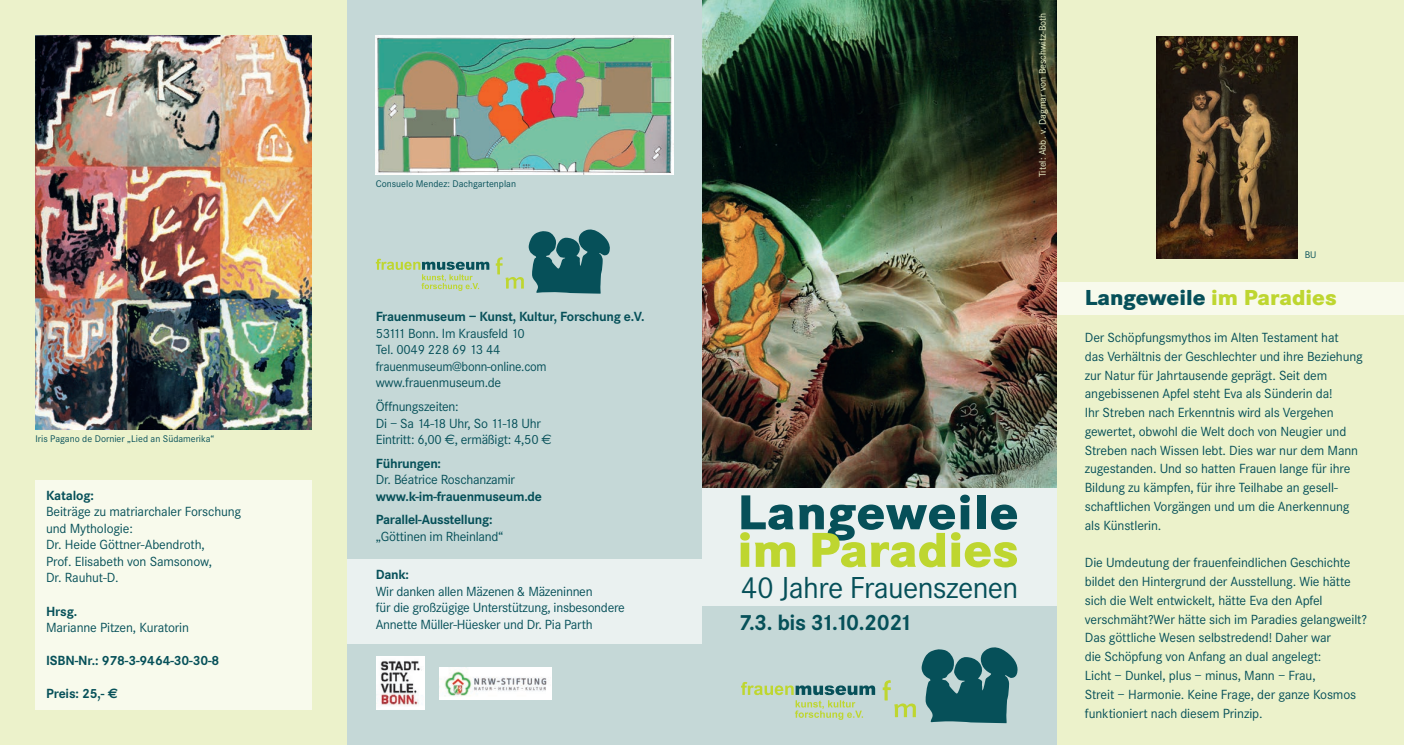
<style>
.page{position:relative;width:1404px;height:745px;background:#fff}
.page>*{position:absolute;margin:0;border:0;box-sizing:border-box;transform-origin:0 0}
.t1{font:800 50.75px "Corporate S";letter-spacing:.02em;color:#065059}
.t2{font:800 50.75px "Corporate S";color:#bed630}
.t3{font:31.5px "Corporate S";letter-spacing:-.02em;color:#065059}
.t4{font:700 22.88px "Corporate S";letter-spacing:-.02em;color:#065059}
.t5{font:800 22.5px "Corporate S";color:#065059}
.t6{font:13.75px/18.8px "Corporate S";letter-spacing:-.01em;color:#065059}
.t7{font:700 13.75px/23.6px "Corporate S";letter-spacing:-.02em;color:#065059}
.t8{font:10px "Corporate S";color:#065059}
.t9{font:10px "Corporate S";color:#ecf2cb}
.s1{font-family:"Euro Sans"}
.s2{color:#bed630}
</style>
<div class="page">
<div style="left:0;top:0;width:1403px;height:744px;background:#ecf2cb"></div>
<div style="left:347px;top:0;width:709px;height:744px;background:#c5d8d7"></div>
<div style="left:702px;top:487px;width:354px;height:118px;background:#eaf1f0"></div>
<div style="left:347px;top:558px;width:355px;height:85px;background:#eaf1f0"></div>
<div style="left:1056px;top:282px;width:347px;height:32px;background:#f8faec"></div>
<svg style="left:882px;top:680px;width:33px;height:36px"></svg>
<svg style="left:921px;top:647px;width:97px;height:75px"></svg>
<svg style="left:741px;top:682px;width:134px;height:37px"></svg>
<svg style="left:495px;top:229px;width:115px;height:64px"></svg>
<svg style="left:376px;top:258px;width:113px;height:33px"></svg>
<img style="left:376px;top:656px;width:49px;height:53px">
<img style="left:439px;top:667px;width:112px;height:32px">
<img style="left:376px;top:35px;width:297px;height:139px">
<img style="left:702px;top:0;width:354px;height:487px">
<img style="left:1156px;top:36px;width:141px;height:222px">
<img style="left:35px;top:35px;width:277px;height:394px">
<div style="left:35px;top:479px;width:277px;height:230px;background:#f8faec"></div>
<p class="t8" style="left:35px;top:433px;width:180px">Iris Pagano de Dornier „Lied an Südamerika“</p>
<p class="t7" style="left:46px;top:483px;width:49px">Katalog:</p>
<p class="t6" style="left:46px;top:503px;width:197px;line-height:16.5px">Beiträge zu matriarchaler Forschung und Mythologie:<br>Dr. Heide Göttner-Abendroth,<br>Prof. Elisabeth von Samsonow,<br>Dr. Rauhut-D.</p>
<p class="t7" style="left:46px;top:599px;width:33px">Hrsg.</p>
<p class="t6" style="left:46px;top:618px;width:144px">Marianne Pitzen, Kuratorin</p>
<p class="t7" style="left:46px;top:648px;width:175px">ISBN-Nr.: 978-3-9464-30-30-8</p>
<p class="t7" style="left:46px;top:681px;width:73px">Preis: 25,- <span class="s1">€</span></p>
<p class="t8" style="left:376px;top:178px;width:142px">Consuelo Mendez: Dachgartenplan</p>
<p class="t7" style="left:376px;top:305px;width:270px">Frauenmuseum – Kunst, Kultur, Forschung e.V.</p>
<p class="t6" style="left:376px;top:325px;width:172px;line-height:16.5px">53111 Bonn. Im Krausfeld 10<br>Tel. 0049 228 69 13 44 frauenmuseum@bonn-online.com www.frauenmuseum.de</p>
<p class="t6" style="left:376px;top:398px;width:177px;line-height:16.5px">Öffnungszeiten:<br>Di – Sa 14-18 Uhr, So 11-18 Uhr<br>Eintritt: 6,00 <span class="s1">€</span>, ermäßigt: 4,50 <span class="s1">€</span></p>
<p class="t7" style="left:376px;top:451px;width:67px">Führungen:</p>
<p class="t6" style="left:376px;top:470px;width:141px">Dr. Béatrice Roschanzamir</p>
<p class="t7" style="left:376px;top:484px;width:167px">www.k-im-frauenmuseum.de<br>Parallel-Ausstellung:</p>
<p class="t6" style="left:376px;top:527px;width:129px">„Göttinen im Rheinland“</p>
<p class="t7" style="left:376px;top:562px;width:35px">Dank:</p>
<p class="t6" style="left:376px;top:583px;width:251px;line-height:16.5px">Wir danken allen Mäzenen &amp; Mäzeninnen<br>für die großzügige Unterstützung, insbesondere<br>Annette Müller-Hüesker und Dr. Pia Parth</p>
<p class="t9" style="left:1036px;top:177px;width:166px;rotate:-90deg">Titel: Abb. v. Dagmar von Beschwitz-Both</p>
<h1 class="t1" style="left:737px;top:481px;width:282px">Langeweile</h1>
<h1 class="t2" style="left:737px;top:519px;width:282px">im Paradies</h1>
<h2 class="t3" style="left:741px;top:570px;width:279px">40 Jahre Frauenszenen</h2>
<h3 class="t4" style="left:738px;top:609px;width:175px">7.3. bis 31.10.2021</h3>
<p class="t8" style="left:1304px;top:249px;width:13px">BU</p>
<h3 class="t5" style="left:1084px;top:284px;width:253px">Langeweile <span class="s2">im Paradies</span></h3>
<p class="t6" style="left:1084px;top:328px;width:279px">Der Schöpfungsmythos im Alten Testament hat<br>das Verhältnis der Geschlechter und ihre Beziehung zur Natur für Jahrtausende geprägt. Seit dem angebissenen Apfel steht Eva als Sünderin da!<br>Ihr Streben nach Erkenntnis wird als Vergehen gewertet, obwohl die Welt doch von Neugier und Streben nach Wissen lebt. Dies war nur dem Mann zugestanden. Und so hatten Frauen lange für ihre Bildung zu kämpfen, für ihre Teilhabe an gesell&shy;schaftlichen Vorgängen und um die Anerkennung als Künstlerin.</p>
<p class="t6" style="left:1084px;top:553px;width:284px">Die Umdeutung der frauenfeindlichen Geschichte bildet den Hintergrund der Ausstellung. Wie hätte sich die Welt entwickelt, hätte Eva den Apfel verschmäht?Wer hätte sich im Paradies gelangweilt?<br>Das göttliche Wesen selbstredend! Daher war<br>die Schöpfung von Anfang an dual angelegt:<br>Licht – Dunkel, plus – minus, Mann – Frau,<br>Streit – Harmonie. Keine Frage, der ganze Kosmos funktioniert nach diesem Prinzip.</p>
</div>
